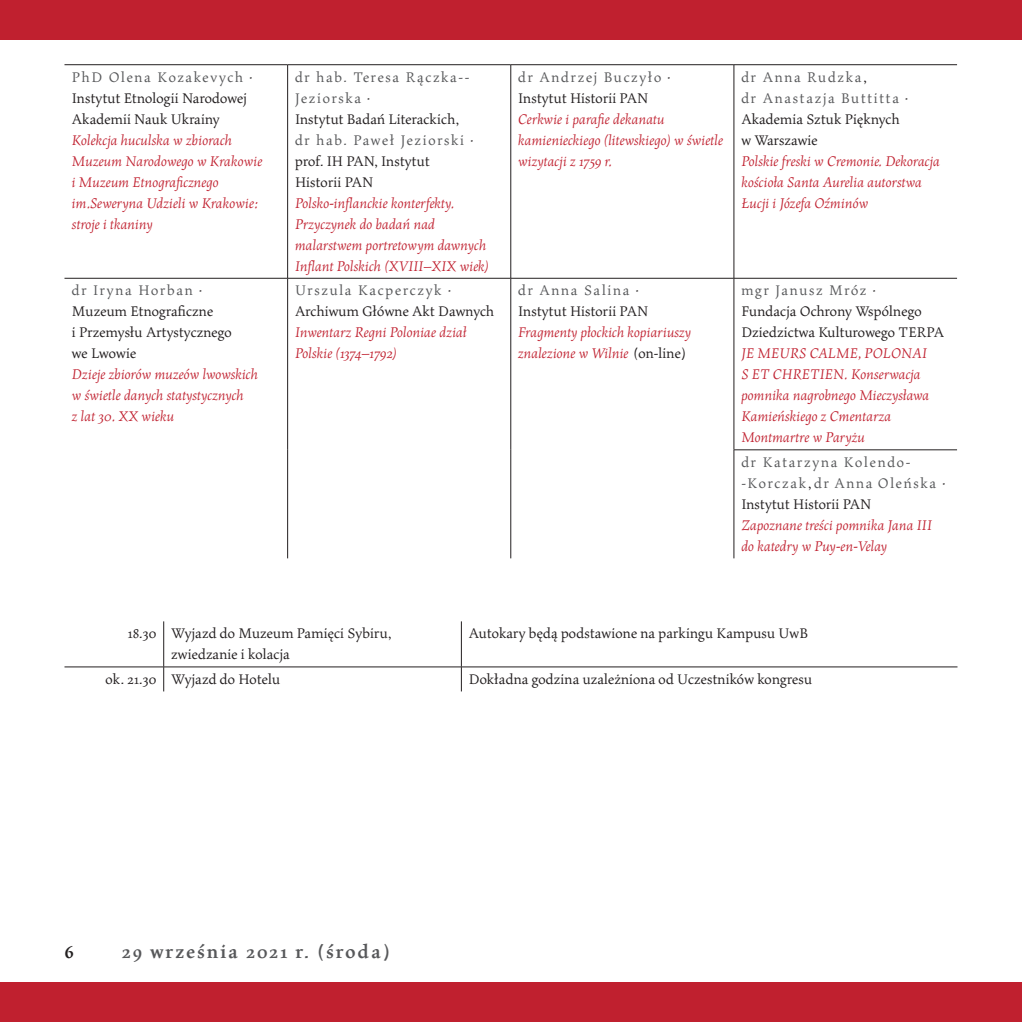
<style>
.page{position:relative;width:1022px;height:1022px;background:#fff}
.page>*{position:absolute;margin:0;border:0;box-sizing:border-box;transform-origin:0 0}
.t1{font:700 21px "Maiola";letter-spacing:.1em;color:#57585a}
.t2{font:700 21px "Maiola";color:#231f20}
.t3{font:italic 15.75px/21px "Maiola";color:#c0202f}
.t4{font:15.75px/21px "Maiola";color:#231f20}
.t5{font:15.75px/21px "Maiola";letter-spacing:.095em;color:#57585a}
.s1{color:#57585a}
.s2{font-style:normal;color:#231f20}
.s3{color:#231f20}
</style>
<div class="page">
<div style="left:0;top:0;width:1007px;height:40px;background:#c0202f"></div>
<div style="left:1007px;top:0;width:15px;height:40px;background:#c0202f"></div>
<div style="left:0;top:982px;width:1007px;height:40px;background:#c0202f"></div>
<div style="left:1007px;top:982px;width:15px;height:40px;background:#c0202f"></div>
<hr style="left:64px;top:64px;width:224px;height:1px;background:#231f20">
<hr style="left:288px;top:64px;width:223px;height:1px;background:#231f20">
<hr style="left:287px;top:65px;width:1px;height:213px;background:#231f20">
<hr style="left:511px;top:64px;width:223px;height:1px;background:#231f20">
<hr style="left:510px;top:65px;width:1px;height:213px;background:#231f20">
<hr style="left:734px;top:64px;width:223px;height:1px;background:#231f20">
<hr style="left:734px;top:65px;width:1px;height:213px;background:#231f20">
<hr style="left:64px;top:278px;width:224px;height:1px;background:#231f20">
<hr style="left:288px;top:278px;width:223px;height:1px;background:#231f20">
<hr style="left:287px;top:278px;width:1px;height:172px;background:#231f20">
<hr style="left:511px;top:278px;width:223px;height:1px;background:#231f20">
<hr style="left:510px;top:278px;width:1px;height:172px;background:#231f20">
<hr style="left:734px;top:278px;width:223px;height:1px;background:#231f20">
<hr style="left:734px;top:278px;width:1px;height:172px;background:#231f20">
<hr style="left:287px;top:450px;width:1px;height:108px;background:#231f20">
<hr style="left:510px;top:450px;width:1px;height:108px;background:#231f20">
<hr style="left:734px;top:449px;width:223px;height:1px;background:#231f20">
<hr style="left:734px;top:450px;width:1px;height:108px;background:#231f20">
<hr style="left:163px;top:621px;width:1px;height:46px;background:#231f20">
<hr style="left:461px;top:621px;width:1px;height:46px;background:#231f20">
<hr style="left:64px;top:667px;width:100px;height:1px;background:#231f20">
<hr style="left:164px;top:667px;width:297px;height:1px;background:#231f20">
<svg style="left:163px;top:667px;width:1px;height:24px"></svg>
<hr style="left:461px;top:667px;width:496px;height:1px;background:#231f20">
<svg style="left:461px;top:667px;width:1px;height:24px"></svg>
<p class="t4" style="left:72px;top:66px;width:182px"><span class="s1">PhD Olena Kozakevych</span> ·<br>Instytut Etnologii Narodowej<br>Akademii Nauk Ukrainy</p>
<p class="t3" style="left:72px;top:129px;width:192px">Kolekcja huculska w zbiorach<br>Muzeum Narodowego w Krakowie i Muzeum Etnograficznego im.Seweryna Udzieli w Krakowie: stroje i tkaniny</p>
<p class="t4" style="left:72px;top:280px;width:162px"><span class="s1">dr Iryna Horban</span> ·<br>Muzeum Etnograficzne<br>i Przemysłu Artystycznego we Lwowie</p>
<p class="t3" style="left:72px;top:364px;width:188px">Dzieje zbiorów muzeów lwowskich w świetle danych statystycznych<br>z lat 30. XX wieku</p>
<p class="t4" style="left:295px;top:66px;width:180px"><span class="s1">dr hab. Teresa Rączka--<br>Jeziorska</span> ·<br>Instytut Badań Literackich, <span class="s1">dr hab. Paweł Jeziorski</span> · prof. IH PAN, Instytut<br>Historii PAN</p>
<p class="t3" style="left:295px;top:192px;width:196px">Polsko-inflanckie konterfekty.<br>Przyczynek do badań nad malarstwem portretowym dawnych<br>Inflant Polskich (XVIII–XIX wiek)</p>
<p class="t4" style="left:295px;top:280px;width:201px"><span class="s1">Urszula Kacperczyk</span> ·<br>Archiwum Główne Akt Dawnych</p>
<p class="t3" style="left:295px;top:322px;width:173px">Inwentarz Regni Poloniae dział<br>Polskie (1374–1792)</p>
<p class="t4" style="left:518px;top:66px;width:154px"><span class="s1">dr Andrzej Buczyło</span> ·<br>Instytut Historii PAN</p>
<p class="t3" style="left:518px;top:108px;width:207px">Cerkwie i parafie dekanatu kamienieckiego (litewskiego) w świetle wizytacji z 1759 r.</p>
<p class="t4" style="left:741px;top:66px;width:169px"><span class="s1">dr Anna Rudzka</span>,<br><span class="s1">dr Anastazja Buttitta</span> ·<br>Akademia Sztuk Pięknych w Warszawie</p>
<p class="t3" style="left:741px;top:150px;width:200px">Polskie freski w Cremonie. Dekoracja kościoła Santa Aurelia autorstwa<br>Łucji i Józefa Oźminów</p>
<p class="t4" style="left:518px;top:280px;width:132px"><span class="s1">dr Anna Salina</span> ·<br>Instytut Historii PAN</p>
<p class="t3" style="left:518px;top:322px;width:174px">Fragmenty płockich kopiariuszy znalezione w Wilnie <span class="s2">(on-line)</span></p>
<p class="t4" style="left:741px;top:280px;width:204px"><span class="s1">mgr Janusz Mróz</span> ·<br>Fundacja Ochrony Wspólnego<br>Dziedzictwa Kulturowego TERPA</p>
<p class="t3" style="left:741px;top:343px;width:189px">JE MEURS CALME, POLONAI<br>S ET CHRETIEN. Konserwacja pomnika nagrobnego Mieczysława<br>Kamieńskiego z Cmentarza<br>Montmartre w Paryżu</p>
<p class="t5" style="left:741px;top:451px;width:206px">dr Katarzyna Kolendo--Korczak<span class="s3">,</span> dr Anna Oleńska <span class="s3">·<br>Instytut Historii PAN</span></p>
<p class="t3" style="left:741px;top:514px;width:192px">Zapoznane treści pomnika Jana III do katedry w Puy-en-Velay</p>
<p class="t4" style="left:171px;top:623px;width:222px;text-indent:-43px">18.30 Wyjazd do Muzeum Pamięci Sybiru, zwiedzanie i kolacja</p>
<p class="t4" style="left:469px;top:623px;width:341px">Autokary będą podstawione na parkingu Kampusu UwB</p>
<p class="t4" style="left:105px;top:668px;width:176px">ok. 21.30 Wyjazd do Hotelu</p>
<p class="t4" style="left:469px;top:668px;width:345px">Dokładna godzina uzależniona od Uczestników kongresu</p>
<h1 class="t2" style="left:64px;top:936px;width:11px">6</h1>
<h1 class="t1" style="left:122px;top:936px;width:269px">29 września 2021 r. (środa)</h1>
</div>
